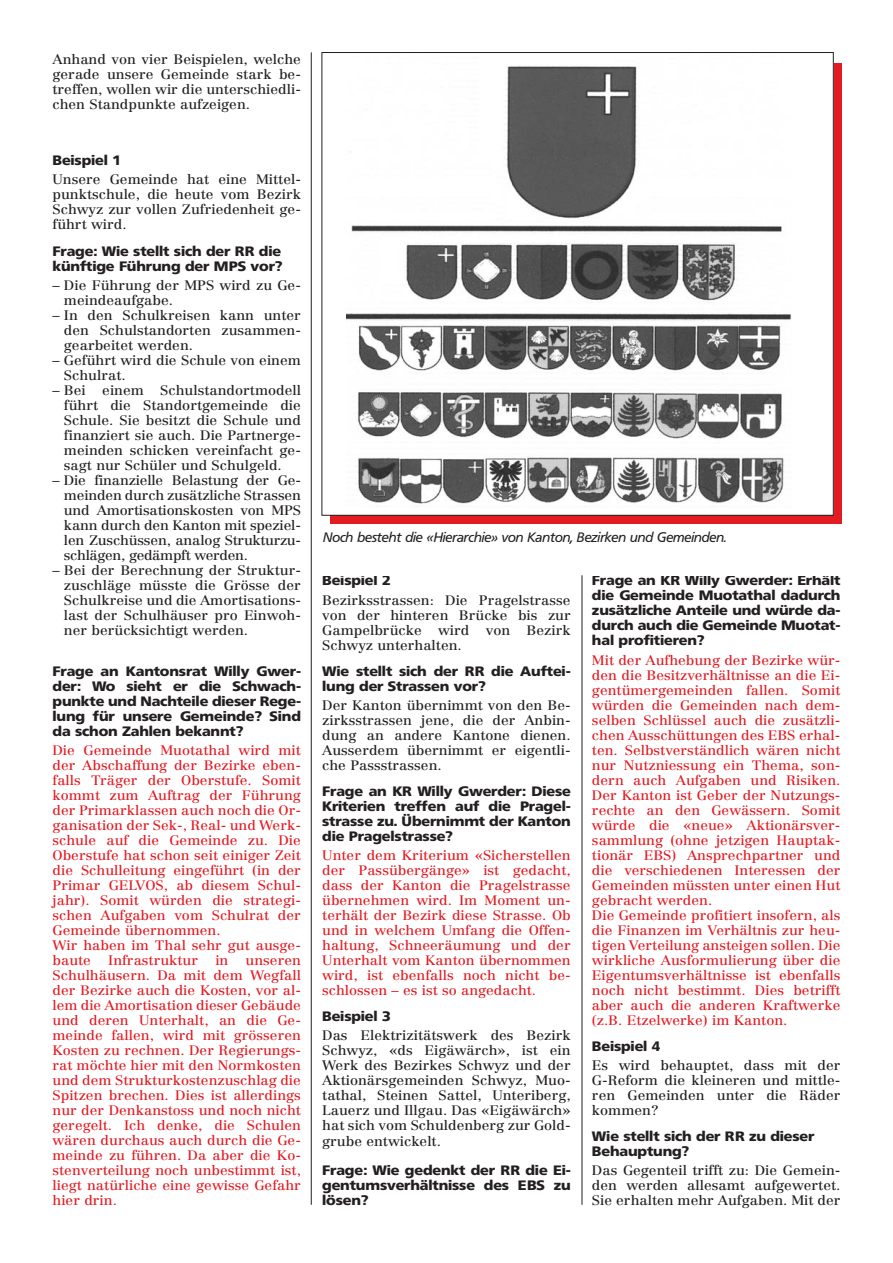
<style>
.page{position:relative;width:893px;height:1263px;background:#fff}
.page>*{position:absolute;margin:0;border:0;box-sizing:border-box;transform-origin:0 0}
.t1{font:13.5px/15px "Centennial";color:#e31b23;scale:1.07 1}
.t2{font:13.5px/15px "Centennial";color:#231f20;text-align:justify;scale:1.07 1}
.t3{font:700 13.5px/15px "FR23";color:#231f20;text-align:justify;scale:1.07 1}
.t4{font:italic 13.5px "FR23";color:#231f20}
</style>
<div class="page">
<div style="left:330px;top:63px;width:512px;height:461px;background:#e31b23"></div>
<div style="left:322px;top:53px;width:511px;height:462px;background:#fff"></div>
<img style="left:346px;top:66px;width:446px;height:441px">
<hr style="left:311px;top:52px;width:1px;height:1153px;background:#231f20">
<hr style="left:582px;top:575px;width:1px;height:630px;background:#231f20">
<p class="t2" style="left:53px;top:53px;width:234px">Anhand von vier Beispielen, welche gerade unsere Gemeinde stark be&shy;treffen, wollen wir die unterschiedli&shy;chen Standpunkte aufzeigen.</p>
<p class="t3" style="left:53px;top:154px;width:65px">Beispiel 1</p>
<p class="t2" style="left:53px;top:173px;width:234px">Unsere Gemeinde hat eine Mittel&shy;punktschule, die heute vom Bezirk Schwyz zur vollen Zufriedenheit ge&shy;führt wird.</p>
<p class="t3" style="left:53px;top:244px;width:216px">Frage: Wie stellt sich der RR die künftige Führung der MPS vor?</p>
<p class="t2" style="left:64px;top:279px;width:223px;text-indent:-11px">– Die Führung der MPS wird zu Ge&shy;meindeaufgabe.</p>
<p class="t2" style="left:64px;top:309px;width:223px;text-indent:-11px">– In den Schulkreisen kann unter den Schulstandorten zusammen&shy;gearbeitet werden.</p>
<p class="t2" style="left:64px;top:354px;width:223px;text-indent:-11px">– Geführt wird die Schule von einem<br>Schulrat.</p>
<p class="t2" style="left:64px;top:384px;width:223px;text-indent:-11px">– Bei einem Schulstandortmodell führt die Standortgemeinde die Schule. Sie besitzt die Schule und finanziert sie auch. Die Partnerge&shy;meinden schicken vereinfacht ge&shy;sagt nur Schüler und Schulgeld.</p>
<p class="t2" style="left:64px;top:474px;width:223px;text-indent:-11px">– Die finanzielle Belastung der Ge&shy;meinden durch zusätzliche Strassen und Amortisationskosten von MPS kann durch den Kanton mit speziel&shy;len Zuschüssen, analog Strukturzu&shy;schlägen, gedämpft werden.</p>
<p class="t2" style="left:64px;top:564px;width:223px;text-indent:-11px">– Bei der Berechnung der Struktur&shy;zuschläge müsste die Grösse der Schulkreise und die Amortisations&shy;last der Schulhäuser pro Einwoh&shy;ner berücksichtigt werden.</p>
<p class="t3" style="left:53px;top:665px;width:234px">Frage an Kantonsrat Willy Gwer&shy;der: Wo sieht er die Schwach&shy;punkte und Nachteile dieser Rege&shy;lung für unsere Gemeinde? Sind da schon Zahlen bekannt?</p>
<p class="t1" style="left:53px;top:744px;width:234px">Die Gemeinde Muotathal wird mit der Abschaffung der Bezirke eben&shy;falls Träger der Oberstufe. Somit kommt zum Auftrag der Führung der Primarklassen auch noch die Or&shy;ganisation der Sek-, Real- und Werk&shy;schule auf die Gemeinde zu. Die<br>Oberstufe hat schon seit einiger Zeit die Schulleitung eingeführt (in der<br>Primar GELVOS, ab diesem Schul&shy;jahr). Somit würden die strategi&shy;schen Aufgaben vom Schulrat der<br>Gemeinde übernommen.<br>Wir haben im Thal sehr gut ausge&shy;baute</p>
<p class="t1" style="left:108px;top:954px;width:85px">Infrastruktur</p>
<p class="t1" style="left:215px;top:954px;width:14px">in</p>
<p class="t1" style="left:53px;top:954px;width:234px;text-align:justify;text-indent:193px">unseren Schulhäusern. Da mit dem Wegfall der Bezirke auch die Kosten, vor al&shy;lem die Amortisation dieser Gebäude und deren Unterhalt, an die Ge&shy;meinde fallen, wird mit grösseren Kosten zu rechnen. Der Regierungs&shy;rat möchte hier mit den Normkosten und dem Strukturkostenzuschlag die Spitzen brechen. Dies ist allerdings nur der Denkanstoss und noch nicht geregelt. Ich denke, die Schulen wären durchaus auch durch die Ge&shy;meinde zu führen. Da aber die Ko&shy;stenverteilung noch unbestimmt ist, liegt natürliche eine gewisse Gefahr hier drin.</p>
<p class="t4" style="left:323px;top:531px;width:405px">Noch besteht die «Hierarchie» von Kanton, Bezirken und Gemeinden.</p>
<p class="t3" style="left:322px;top:574px;width:65px">Beispiel 2</p>
<p class="t2" style="left:322px;top:593px;width:234px">Bezirksstrassen: Die Pragelstrasse von der hinteren Brücke bis zur Gampelbrücke wird von Bezirk Schwyz unterhalten.</p>
<p class="t3" style="left:322px;top:664px;width:234px">Wie stellt sich der RR die Auftei&shy;lung der Strassen vor?</p>
<p class="t2" style="left:322px;top:699px;width:234px">Der Kanton übernimmt von den Be&shy;zirksstrassen jene, die der Anbin&shy;dung an andere Kantone dienen.<br>Ausserdem übernimmt er eigentli&shy;che Passstrassen.</p>
<p class="t3" style="left:322px;top:785px;width:234px">Frage an KR Willy Gwerder: Diese Kriterien treffen auf die Pragel&shy;strasse zu. Übernimmt der Kanton die Pragelstrasse?</p>
<p class="t1" style="left:322px;top:849px;width:234px;text-align:justify">Unter dem Kriterium «Sicherstellen der Passübergänge» ist gedacht, dass der Kanton die Pragelstrasse übernehmen wird. Im Moment un&shy;terhält der Bezirk diese Strasse. Ob und in welchem Umfang die Offen&shy;haltung, Schneeräumung und der Unterhalt vom Kanton übernommen wird, ist ebenfalls noch nicht be&shy;schlossen – es ist so angedacht.</p>
<p class="t3" style="left:322px;top:1010px;width:65px">Beispiel 3</p>
<p class="t2" style="left:322px;top:1029px;width:234px">Das Elektrizitätswerk des Bezirk Schwyz, «ds Eigäwärch», ist ein Werk des Bezirkes Schwyz und der Aktionärsgemeinden Schwyz, Muo&shy;tathal, Steinen Sattel, Unteriberg, Lauerz und Illgau. Das «Eigäwärch» hat sich vom Schuldenberg zur Gold&shy;grube entwickelt.</p>
<p class="t3" style="left:322px;top:1164px;width:234px">Frage: Wie gedenkt der RR die Ei&shy;gentumsverhältnisse des EBS zu lösen?</p>
<p class="t3" style="left:592px;top:574px;width:234px">Frage an KR Willy Gwerder: Erhält die Gemeinde Muotathal dadurch zusätzliche Anteile und würde da&shy;durch auch die Gemeinde Muotat&shy;hal profitieren?</p>
<p class="t1" style="left:592px;top:653px;width:234px">Mit der Aufhebung der Bezirke wür&shy;den die Besitzverhältnisse an die Ei&shy;gentümergemeinden fallen. Somit würden die Gemeinden nach dem&shy;selben Schlüssel auch die zusätzli&shy;chen Ausschüttungen des EBS erhal&shy;ten. Selbstverständlich wären nicht nur Nutzniessung ein Thema, son&shy;dern auch Aufgaben und Risiken.<br>Der Kanton ist Geber der Nutzungs&shy;rechte an den Gewässern. Somit würde die «neue» Aktionärsver&shy;sammlung (ohne jetzigen Hauptak&shy;tionär EBS) Ansprechpartner und die verschiedenen Interessen der Gemeinden müssten unter einen Hut gebracht werden.<br>Die Gemeinde profitiert insofern, als die Finanzen im Verhältnis zur heu&shy;tigen Verteilung ansteigen sollen. Die wirkliche Ausformulierung über die Eigentumsverhältnisse ist ebenfalls noch nicht bestimmt. Dies betrifft aber auch die anderen Kraftwerke (z.B. Etzelwerke) im Kanton.</p>
<p class="t3" style="left:592px;top:1039px;width:65px">Beispiel 4</p>
<p class="t2" style="left:592px;top:1059px;width:234px">Es wird behauptet, dass mit der G-Reform die kleineren und mittle&shy;ren Gemeinden unter die Räder kommen?</p>
<p class="t3" style="left:592px;top:1130px;width:209px">Wie stellt sich der RR zu dieser<br>Behauptung?</p>
<p class="t2" style="left:592px;top:1164px;width:234px">Das Gegenteil trifft zu: Die Gemein&shy;den werden allesamt aufgewertet.<br>Sie erhalten mehr Aufgaben. Mit der</p>
</div>
